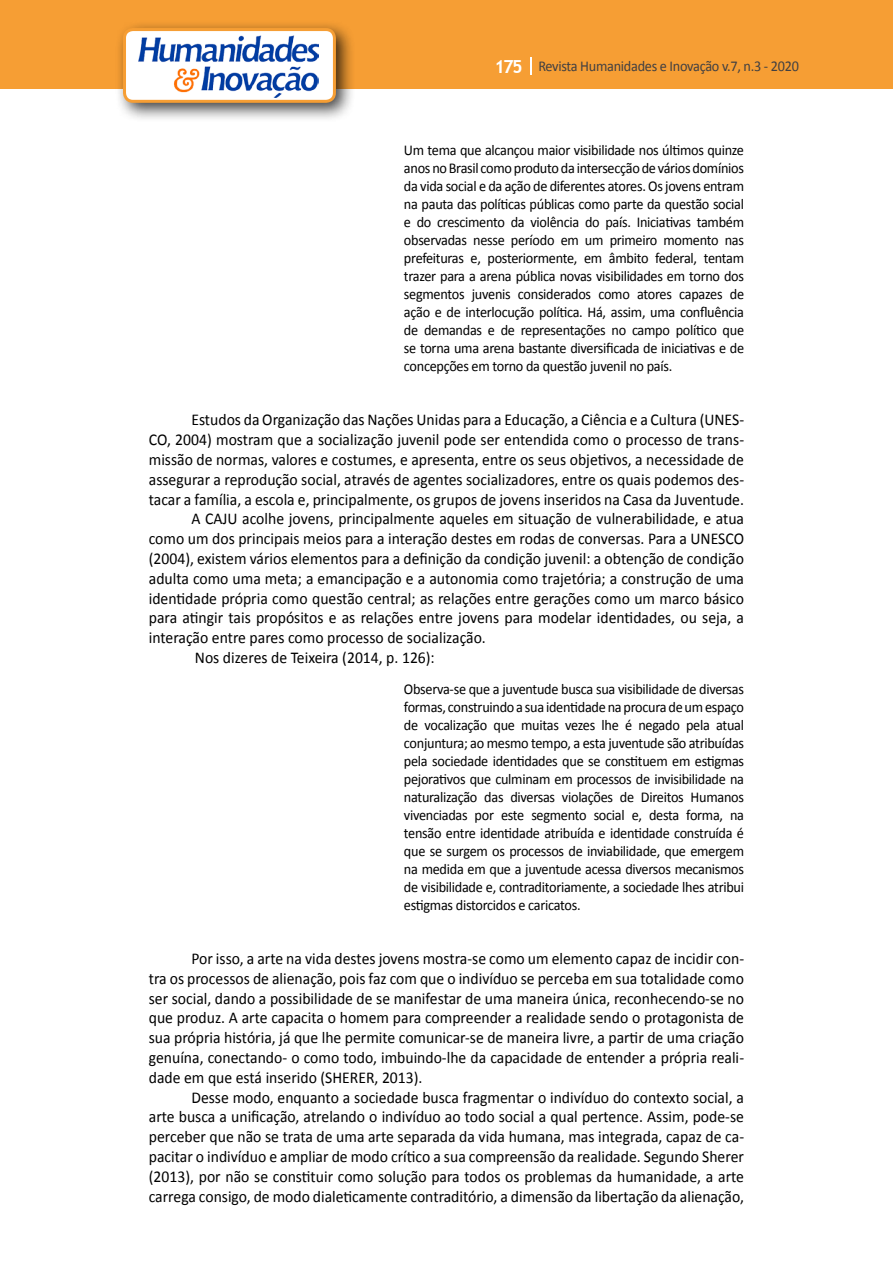
<style>
.page{position:relative;width:893px;height:1263px;background:#fff}
.page>*{position:absolute;margin:0;border:0;box-sizing:border-box;transform-origin:0 0}
.t1{font:16.5px/19.8px "Calibri";color:#000;text-align:justify;scale:.95 1}
.t2{font:15px/18px "Calibri";letter-spacing:-.02em;color:#000;text-align:justify;scale:.95 1}
.t3{font:15px "Calibri";letter-spacing:-.02em;color:#414042;scale:.95 1}
.s1{font-family:"Trebuchet MS";font-weight:700;font-size:18px;color:#fff}
</style>
<div class="page">
<div style="left:0;top:0;width:893px;height:88px;background:#f69e34"></div>
<svg style="left:530px;top:57px;width:2px;height:18px"></svg>
<div style="left:115px;top:20px;width:241px;height:103px;background:#000;opacity:.75"></div>
<div style="left:125px;top:30px;width:209px;height:71px;background:#fff;border-radius:9px"></div>
<img style="left:138px;top:35px;width:181px;height:62px">
<div style="left:123px;top:28px;width:213px;height:75px;border:3px solid #f69e34;border-radius:9px"></div>
<p class="t3" style="left:495px;top:57px;width:322px"><span class="s1">175</span> Revista Humanidades e Inovação v.7, n.3 - 2020</p>
<p class="t2" style="left:404px;top:141px;width:360px">Um tema que alcançou maior visibilidade nos últimos quinze anos no Brasil como produto da intersecção de vários domínios da vida social e da ação de diferentes atores. Os jovens entram na pauta das políticas públicas como parte da questão social e do crescimento da violência do país. Iniciativas também observadas nesse período em um primeiro momento nas prefeituras e, posteriormente, em âmbito federal, tentam trazer para a arena pública novas visibilidades em torno dos segmentos juvenis considerados como atores capazes de ação e de interlocução política. Há, assim, uma confluência de demandas e de representações no campo político que se torna uma arena bastante diversificada de iniciativas e de concepções em torno da questão juvenil no país.</p>
<p class="t1" style="left:191px;top:410px;width:583px">Estudos da Organização das Nações Unidas para a Educação, a Ciência e a Cultura (UNES-</p>
<p class="t1" style="left:149px;top:430px;width:628px">CO, 2004) mostram que a socialização juvenil pode ser entendida como o processo de trans-</p>
<p class="t1" style="left:149px;top:450px;width:628px">missão de normas, valores e costumes, e apresenta, entre os seus objetivos, a necessidade de</p>
<p class="t1" style="left:149px;top:469px;width:628px">assegurar a reprodução social, através de agentes socializadores, entre os quais podemos des-</p>
<p class="t1" style="left:149px;top:489px;width:628px">tacar a família, a escola e, principalmente, os grupos de jovens inseridos na Casa da Juventude.</p>
<p class="t1" style="left:191px;top:509px;width:583px">A CAJU acolhe jovens, principalmente aqueles em situação de vulnerabilidade, e atua</p>
<p class="t1" style="left:149px;top:529px;width:628px">como um dos principais meios para a interação destes em rodas de conversas. Para a UNESCO</p>
<p class="t1" style="left:149px;top:549px;width:628px">(2004), existem vários elementos para a definição da condição juvenil: a obtenção de condição</p>
<p class="t1" style="left:149px;top:568px;width:628px">adulta como uma meta; a emancipação e a autonomia como trajetória; a construção de uma</p>
<p class="t1" style="left:149px;top:588px;width:628px">identidade própria como questão central; as relações entre gerações como um marco básico</p>
<p class="t1" style="left:149px;top:608px;width:628px">para atingir tais propósitos e as relações entre jovens para modelar identidades, ou seja, a</p>
<p class="t1" style="left:149px;top:628px;width:356px">interação entre pares como processo de socialização.</p>
<p class="t1" style="left:195px;top:648px;width:254px">Nos dizeres de Teixeira (2014, p. 126):</p>
<p class="t2" style="left:404px;top:680px;width:360px">Observa-se que a juventude busca sua visibilidade de diversas formas, construindo a sua identidade na procura de um espaço de vocalização que muitas vezes lhe é negado pela atual conjuntura; ao mesmo tempo, a esta juventude são atribuídas pela sociedade identidades que se constituem em estigmas pejorativos que culminam em processos de invisibilidade na naturalização das diversas violações de Direitos Humanos vivenciadas por este segmento social e, desta forma, na tensão entre identidade atribuída e identidade construída é que se surgem os processos de inviabilidade, que emergem na medida em que a juventude acessa diversos mecanismos de visibilidade e, contraditoriamente, a sociedade lhes atribui estigmas distorcidos e caricatos.</p>
<p class="t1" style="left:149px;top:949px;width:628px;text-indent:43px">Por isso, a arte na vida destes jovens mostra-se como um elemento capaz de incidir con&shy;tra os processos de alienação, pois faz com que o indivíduo se perceba em sua totalidade como ser social, dando a possibilidade de se manifestar de uma maneira única, reconhecendo-se no que produz. A arte capacita o homem para compreender a realidade sendo o protagonista de sua própria história, já que lhe permite comunicar-se de maneira livre, a partir de uma criação genuína, conectando- o como todo, imbuindo-lhe da capacidade de entender a própria reali&shy;dade em que está inserido (SHERER, 2013).</p>
<p class="t1" style="left:149px;top:1087px;width:628px;text-indent:43px">Desse modo, enquanto a sociedade busca fragmentar o indivíduo do contexto social, a arte busca a unificação, atrelando o indivíduo ao todo social a qual pertence. Assim, pode-se perceber que não se trata de uma arte separada da vida humana, mas integrada, capaz de ca&shy;pacitar o indivíduo e ampliar de modo crítico a sua compreensão da realidade. Segundo Sherer (2013), por não se constituir como solução para todos os problemas da humanidade, a arte carrega consigo, de modo dialeticamente contraditório, a dimensão da libertação da alienação,</p>
</div>
